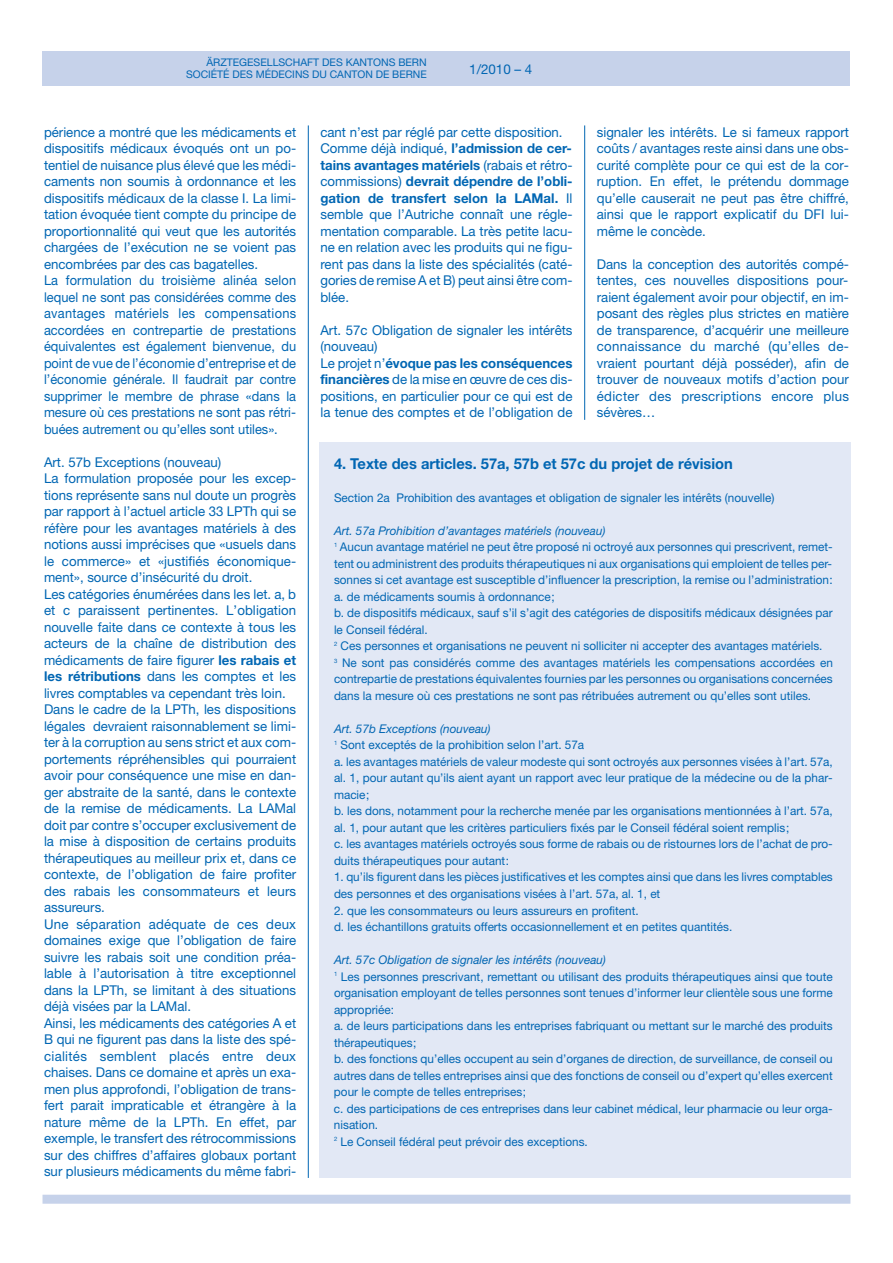
<style>
.page{position:relative;width:893px;height:1263px;background:#fff}
.page>*{position:absolute;margin:0;border:0;box-sizing:border-box;transform-origin:0 0}
.t1{font:700 15px "Helvetica Neue";color:#0166b3}
.t2{font:13.5px/16.5px "Helvetica Neue";color:#0166b3}
.t3{font:12px/16.5px "Helvetica Neue";color:#0166b3}
.t4{font:10.5px/12px "Helvetica Neue";color:#0166b3;text-align:right}
.s1{font-weight:700}
.s2{font-style:italic}
</style>
<div class="page">
<div style="left:319px;top:442px;width:531px;height:736px;background:#e2e8f5"></div>
<div style="left:43px;top:1195px;width:807px;height:9px;background:#c6d2ea"></div>
<div style="left:43px;top:51px;width:807px;height:34px;background:#c6d2ea"></div>
<hr style="left:308px;top:125px;width:1px;height:1053px;background:#0166b3">
<hr style="left:584px;top:125px;width:1px;height:295px;background:#0166b3">
<p class="t4" style="left:186px;top:57px;width:242px">ÄRZTEGESELLSCHAFT DES KANTONS BERN<br>SOCIÉTÉ DES MÉDECINS DU CANTON DE BERNE</p>
<p class="t2" style="left:469px;top:62px;width:65px">1/2010 – 4</p>
<p class="t2" style="left:44px;top:125px;width:254px">périence a montré que les médicaments et dispositifs médicaux évoqués ont un po&shy;tentiel de nuisance plus élevé que les médi&shy;caments non soumis à ordonnance et les dispositifs médicaux de la classe I. La limi&shy;tation évoquée tient compte du principe de proportionnalité qui veut que les autorités chargées de l’exécution ne se voient pas encombrées par des cas bagatelles.<br>La formulation du troisième alinéa selon lequel ne sont pas considérées comme des avantages matériels les compensations accordées en contrepartie de prestations équivalentes est également bienvenue, du point de vue de l’économie d’entreprise et de l’économie générale. Il faudrait par contre supprimer le membre de phrase «dans la mesure où ces prestations ne sont pas rétri&shy;buées autrement ou qu’elles sont utiles».</p>
<p class="t2" style="left:44px;top:455px;width:254px">Art. 57b Exceptions (nouveau)<br>La formulation proposée pour les excep&shy;tions représente sans nul doute un progrès par rapport à l’actuel article 33 LPTh qui se réfère pour les avantages matériels à des notions aussi imprécises que «usuels dans le commerce» et «justifiés économique&shy;ment», source d’insécurité du droit.<br>Les catégories énumérées dans les let. a, b et c paraissent pertinentes. L’obligation nouvelle faite dans ce contexte à tous les acteurs de la chaîne de distribution des médicaments de faire figurer <span class="s1">les rabais et les rétributions</span> dans les comptes et les livres comptables va cependant très loin.<br>Dans le cadre de la LPTh, les dispositions légales devraient raisonnablement se limi&shy;ter à la corruption au sens strict et aux com&shy;portements répréhensibles qui pourraient avoir pour conséquence une mise en dan&shy;ger abstraite de la santé, dans le contexte de la remise de médicaments. La LAMal doit par contre s’occuper exclusivement de la mise à disposition de certains produits thérapeutiques au meilleur prix et, dans ce contexte, de l’obligation de faire profiter des rabais les consommateurs et leurs assureurs.<br>Une séparation adéquate de ces deux domaines exige que l’obligation de faire suivre les rabais soit une condition préa&shy;lable à l’autorisation à titre exceptionnel dans la LPTh, se limitant à des situations déjà visées par la LAMal.<br>Ainsi, les médicaments des catégories A et B qui ne figurent pas dans la liste des spé&shy;cialités semblent placés entre deux chaises. Dans ce domaine et après un exa&shy;men plus approfondi, l’obligation de trans&shy;fert parait impraticable et étrangère à la nature même de la LPTh. En effet, par exemple, le transfert des rétrocommissions sur des chiffres d’affaires globaux portant sur plusieurs médicaments du même fabri-</p>
<p class="t2" style="left:320px;top:125px;width:254px">cant n’est par réglé par cette disposition.<br>Comme déjà indiqué, <span class="s1">l’admission de cer&shy;tains avantages matériels</span> (rabais et rétro&shy;commissions) <span class="s1">devrait dépendre de l’obli&shy;gation de transfert selon la LAMal.</span> Il semble que l’Autriche connaît une régle&shy;mentation comparable. La très petite lacu&shy;ne en relation avec les produits qui ne figu&shy;rent pas dans la liste des spécialités (caté&shy;gories de remise A et B) peut ainsi être com&shy;blée.</p>
<p class="t2" style="left:320px;top:323px;width:254px">Art. 57c Obligation de signaler les intérêts (nouveau)<br>Le projet n’<span class="s1">évoque pas les conséquences financières</span> de la mise en œuvre de ces dis&shy;positions, en particulier pour ce qui est de la tenue des comptes et de l’obligation de</p>
<p class="t2" style="left:597px;top:125px;width:254px;text-align:justify">signaler les intérêts. Le si fameux rapport coûts / avantages reste ainsi dans une obs&shy;curité complète pour ce qui est de la cor&shy;ruption. En effet, le prétendu dommage qu’elle causerait ne peut pas être chiffré, ainsi que le rapport explicatif du DFI lui&shy;même le concède.</p>
<p class="t2" style="left:597px;top:257px;width:254px;text-align:justify">Dans la conception des autorités compé&shy;tentes, ces nouvelles dispositions pour&shy;raient également avoir pour objectif, en im&shy;posant des règles plus strictes en matière de transparence, d’acquérir une meilleure connaissance du marché (qu’elles de&shy;vraient pourtant déjà posséder), afin de trouver de nouveaux motifs d’action pour édicter des prescriptions encore plus sévères…</p>
<p class="t1" style="left:334px;top:458px;width:400px">4. Texte des articles. 57a, 57b et 57c du projet de révision</p>
<p class="t3" style="left:334px;top:491px;width:442px">Section 2a Prohibition des avantages et obligation de signaler les intérêts (nouvelle)</p>
<p class="t3" style="left:334px;top:524px;width:500px"><span class="s2">Art. 57a Prohibition d’avantages matériels (nouveau)<br></span><sup>1</sup> Aucun avantage matériel ne peut être proposé ni octroyé aux personnes qui prescrivent, remet&shy;tent ou administrent des produits thérapeutiques ni aux organisations qui emploient de telles per&shy;sonnes si cet avantage est susceptible d’influencer la prescription, la remise ou l’administration: a. de médicaments soumis à ordonnance;<br>b. de dispositifs médicaux, sauf s’il s’agit des catégories de dispositifs médicaux désignées par le Conseil fédéral.<br><sup>2</sup> Ces personnes et organisations ne peuvent ni solliciter ni accepter des avantages matériels.<br><sup>3</sup> Ne sont pas considérés comme des avantages matériels les compensations accordées en contrepartie de prestations équivalentes fournies par les personnes ou organisations concernées dans la mesure où ces prestations ne sont pas rétribuées autrement ou qu’elles sont utiles.</p>
<p class="t3" style="left:334px;top:722px;width:500px"><span class="s2">Art. 57b Exceptions (nouveau)<br></span><sup>1</sup> Sont exceptés de la prohibition selon l’art. 57a<br>a. les avantages matériels de valeur modeste qui sont octroyés aux personnes visées à l’art. 57a, al. 1, pour autant qu’ils aient ayant un rapport avec leur pratique de la médecine ou de la phar&shy;macie;<br>b. les dons, notamment pour la recherche menée par les organisations mentionnées à l’art. 57a, al. 1, pour autant que les critères particuliers fixés par le Conseil fédéral soient remplis;<br>c. les avantages matériels octroyés sous forme de rabais ou de ristournes lors de l’achat de pro&shy;duits thérapeutiques pour autant:</p>
<p class="t3" style="left:334px;top:870px;width:500px">1. qu’ils figurent dans les pièces justificatives et les comptes ainsi que dans les livres comptables des personnes et des organisations visées à l’art. 57a, al. 1, et</p>
<p class="t3" style="left:334px;top:903px;width:400px">2. que les consommateurs ou leurs assureurs en profitent.<br>d. les échantillons gratuits offerts occasionnellement et en petites quantités.</p>
<p class="t3" style="left:334px;top:953px;width:500px"><span class="s2">Art. 57c Obligation de signaler les intérêts (nouveau)<br></span><sup>1</sup> Les personnes prescrivant, remettant ou utilisant des produits thérapeutiques ainsi que toute organisation employant de telles personnes sont tenues d’informer leur clientèle sous une forme appropriée:<br>a. de leurs participations dans les entreprises fabriquant ou mettant sur le marché des produits thérapeutiques;<br>b. des fonctions qu’elles occupent au sein d’organes de direction, de surveillance, de conseil ou autres dans de telles entreprises ainsi que des fonctions de conseil ou d’expert qu’elles exercent pour le compte de telles entreprises;<br>c. des participations de ces entreprises dans leur cabinet médical, leur pharmacie ou leur orga&shy;nisation.<br><sup>2</sup> Le Conseil fédéral peut prévoir des exceptions.</p>
</div>
